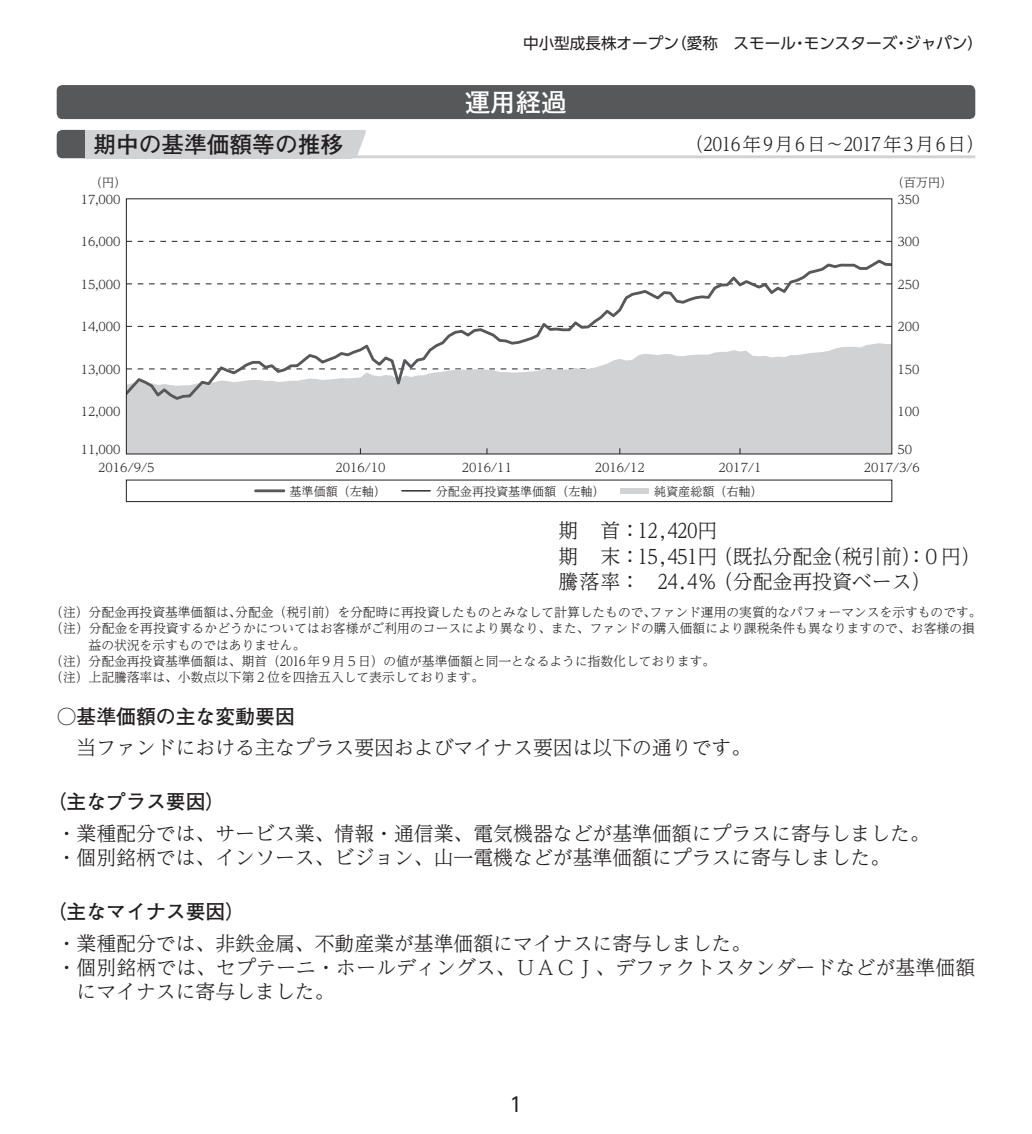
<style>
.page{position:relative;width:1032px;height:1134px;background:#fff}
.page>*{position:absolute;margin:0;border:0;box-sizing:border-box;transform-origin:0 0}
.t1{font:700 25.6px "Futo Go B101 Pro";color:#fff}
.t2{font:700 22.6px "Futo Go B101 Pro";color:#231f20}
.t3{font:300 19.8px/25.6px "UD Reimin Pro";color:#231f20}
.t4{font:700 19.8px "Futo Go B101 Pro";color:#231f20}
.t5{font:19.8px "UD Shin Go Pro";color:#231f20}
.t6{font:300 18.4px "UD Reimin Pro";letter-spacing:.125em;color:#231f20}
.t7{font:15.6px "UD Shin Go Pro";color:#231f20}
.t8{font:300 12.8px "UD Reimin Pro";color:#231f20}
.t9{font:300 12px "UD Reimin Pro";color:#231f20}
</style>
<div class="page">
<div style="left:57px;top:85px;width:918px;height:34px;background:#57585a;border-radius:6px"></div>
<hr style="left:85px;top:155px;width:890px;height:3px;background:#d1d2d4">
<svg style="left:57px;top:130px;width:28px;height:28px"></svg>
<div style="left:85px;top:130px;width:267px;height:28px;background:#d1d2d4"></div>
<svg style="left:352px;top:130px;width:14px;height:26px"></svg>
<div style="left:620px;top:488px;width:28px;height:6px;background:#d1d2d4"></div>
<hr style="left:256px;top:489px;width:28px;height:3px;background:#57585a">
<svg style="left:402px;top:490px;width:28px;height:1px"></svg>
<div style="left:126px;top:480px;width:766px;height:22px;border:1px solid #231f20"></div>
<svg style="left:128px;top:241px;width:762px;height:1px"></svg>
<div style="left:128px;top:401px;width:762px;height:51px;background:#d1d2d4"></div>
<svg style="left:128px;top:259px;width:762px;height:142px"></svg>
<p class="t7" style="left:523px;top:31px;width:461px">中小型成長株オープン（愛称　スモール・モンスターズ・ジャパン）</p>
<p class="t1" style="left:465px;top:82px;width:104px">運用経過</p>
<p class="t2" style="left:94px;top:126px;width:251px">期中の基準価額等の推移</p>
<p class="t6" style="left:685px;top:129px;width:301px">（2016年9月6日～2017年3月6日）</p>
<p class="t9" style="left:90px;top:172px;width:38px">（円）</p>
<p class="t9" style="left:892px;top:172px;width:62px">（百万円）</p>
<p class="t9" style="left:81px;top:189px;width:41px">17,000</p>
<p class="t9" style="left:897px;top:189px;width:24px">350</p>
<p class="t9" style="left:81px;top:232px;width:41px">16,000</p>
<p class="t9" style="left:897px;top:232px;width:24px">300</p>
<p class="t9" style="left:81px;top:274px;width:41px">15,000</p>
<p class="t9" style="left:897px;top:274px;width:24px">250</p>
<p class="t9" style="left:81px;top:317px;width:41px">14,000</p>
<p class="t9" style="left:897px;top:317px;width:24px">200</p>
<p class="t9" style="left:81px;top:359px;width:41px">13,000</p>
<p class="t9" style="left:897px;top:359px;width:24px">150</p>
<p class="t9" style="left:81px;top:402px;width:41px">12,000</p>
<p class="t9" style="left:897px;top:402px;width:24px">100</p>
<p class="t9" style="left:81px;top:440px;width:41px">11,000</p>
<p class="t9" style="left:897px;top:440px;width:16px">50</p>
<p class="t9" style="left:98px;top:458px;width:58px">2016/9/5</p>
<p class="t9" style="left:335px;top:458px;width:52px">2016/10</p>
<p class="t9" style="left:462px;top:458px;width:52px">2016/11</p>
<p class="t9" style="left:595px;top:458px;width:52px">2016/12</p>
<p class="t9" style="left:718px;top:458px;width:44px">2017/1</p>
<p class="t9" style="left:864px;top:458px;width:58px">2017/3/6</p>
<p class="t9" style="left:290px;top:481px;width:98px">基準価額（左軸）</p>
<p class="t9" style="left:436px;top:481px;width:170px">分配金再投資基準価額（左軸）</p>
<p class="t9" style="left:654px;top:481px;width:110px">純資産総額（右軸）</p>
<p class="t3" style="left:558px;top:517px;width:424px">期 首：12,420円<br>期 末：15,451円（既払分配金（税引前）：0円）騰落率： 24.4％（分配金再投資ベース）</p>
<p class="t8" style="left:50px;top:602px;width:933px">（注）分配金再投資基準価額は、分配金（税引前）を分配時に再投資したものとみなして計算したもので、ファンド運用の実質的なパフォーマンスを示すものです。</p>
<p class="t8" style="left:50px;top:618px;width:926px">（注）分配金を再投資するかどうかについてはお客様がご利用のコースにより異なり、また、ファンドの購入価額により課税条件も異なりますので、お客様の損</p>
<p class="t8" style="left:89px;top:634px;width:218px">益の状況を示すものではありません。</p>
<p class="t8" style="left:50px;top:651px;width:666px">（注）分配金再投資基準価額は、期首（2016年9月5日）の値が基準価額と同一となるように指数化しております。</p>
<p class="t8" style="left:50px;top:667px;width:435px">（注）上記騰落率は、小数点以下第2位を四捨五入して表示しております。</p>
<p class="t4" style="left:57px;top:700px;width:240px">○基準価額の主な変動要因</p>
<p class="t3" style="left:77px;top:734px;width:676px">当ファンドにおける主なプラス要因およびマイナス要因は以下の通りです。</p>
<p class="t4" style="left:47px;top:786px;width:180px">（主なプラス要因）</p>
<p class="t3" style="left:57px;top:820px;width:875px;line-height:24.4px">・業種配分では、サービス業、情報・通信業、電気機器などが基準価額にプラスに寄与しました。・個別銘柄では、インソース、ビジョン、山一電機などが基準価額にプラスに寄与しました。</p>
<p class="t4" style="left:47px;top:896px;width:200px">（主なマイナス要因）</p>
<p class="t3" style="left:57px;top:929px;width:696px">・業種配分では、非鉄金属、不動産業が基準価額にマイナスに寄与しました。</p>
<p class="t3" style="left:57px;top:954px;width:920px">・個別銘柄では、セプテーニ・ホールディングス、ＵＡＣＪ、デファクトスタンダードなどが基準価額</p>
<p class="t3" style="left:77px;top:978px;width:259px">にマイナスに寄与しました。</p>
<p class="t5" style="left:509px;top:1088px;width:15px">1</p>
</div>
